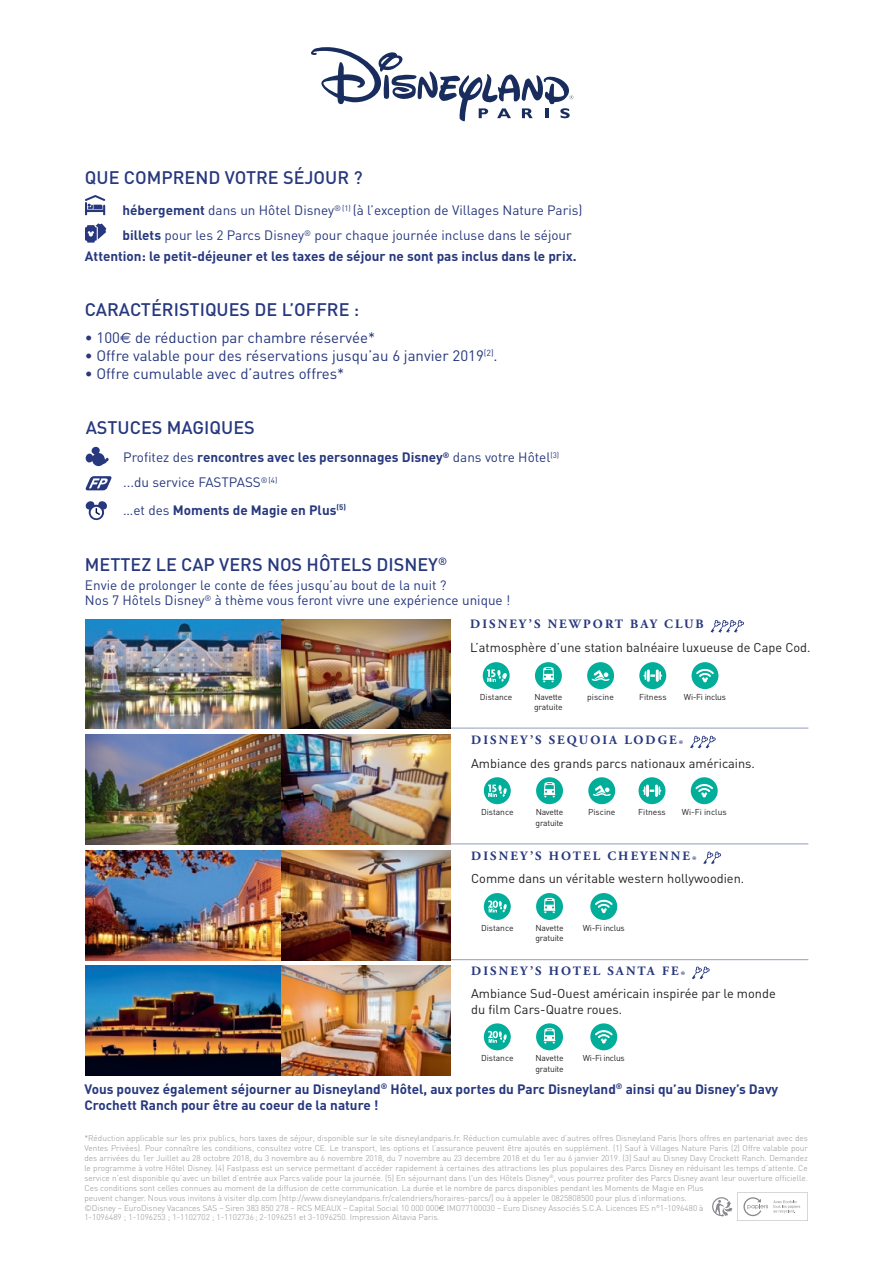
<style>
.page{position:relative;width:893px;height:1263px;background:#fff}
.page>*{position:absolute;margin:0;border:0;box-sizing:border-box;transform-origin:0 0}
.t1{font:500 18px "DIN";color:#27387e}
.t2{font:15px "DIN";color:#27387e}
.t3{font:13.5px/24.8px "DIN";color:#27387e}
.t4{font:700 13.5px/16.2px "DIN";color:#27387e}
.t5{font:12.75px/15.3px "DIN";color:#231f20}
.t6{font:700 12.75px "Adobe Garamond Pro";letter-spacing:.165em;color:#27387e}
.t7{font:8.55px/10.2px "DIN";letter-spacing:-.02em;color:#231f20}
.t8{font:8.55px "DIN";color:#231f20}
.t9{font:300 8.25px/9.9px "DIN";color:#919396}
.s1{font-weight:700}
.s2{font-family:"Euro Sans"}
.s3{font-weight:400}
.s4{font-family:"Euro Sans";font-weight:400}
</style>
<div class="page">
<svg style="left:712px;top:1192px;width:96px;height:29px"></svg>
<svg style="left:85px;top:446px;width:24px;height:20px"></svg>
<svg style="left:85px;top:476px;width:27px;height:14px"></svg>
<svg style="left:85px;top:501px;width:22px;height:19px"></svg>
<svg style="left:85px;top:195px;width:20px;height:20px"></svg>
<svg style="left:85px;top:223px;width:21px;height:20px"></svg>
<svg style="left:311px;top:47px;width:262px;height:74px"></svg>
<hr style="left:86px;top:843px;width:722px;height:1px;background:#27387e">
<svg style="left:690px;top:735px;width:26px;height:13px"></svg>
<div style="left:484px;top:777px;width:27px;height:27px;background:#00ae9a;border-radius:50%"></div>
<svg style="left:488px;top:784px;width:19px;height:13px"></svg>
<div style="left:536px;top:777px;width:27px;height:27px;background:#00ae9a;border-radius:50%"></div>
<svg style="left:544px;top:782px;width:11px;height:15px"></svg>
<div style="left:588px;top:777px;width:27px;height:27px;background:#00ae9a;border-radius:50%"></div>
<svg style="left:593px;top:785px;width:18px;height:11px"></svg>
<div style="left:638px;top:777px;width:27px;height:27px;background:#00ae9a;border-radius:50%"></div>
<svg style="left:643px;top:784px;width:18px;height:13px"></svg>
<div style="left:691px;top:777px;width:27px;height:27px;background:#00ae9a;border-radius:50%"></div>
<svg style="left:695px;top:784px;width:18px;height:13px"></svg>
<img style="left:86px;top:735px;width:195px;height:109px">
<img style="left:281px;top:735px;width:170px;height:109px">
<hr style="left:86px;top:959px;width:722px;height:1px;background:#27387e">
<svg style="left:703px;top:851px;width:18px;height:13px"></svg>
<div style="left:484px;top:893px;width:27px;height:27px;background:#00ae9a;border-radius:50%"></div>
<svg style="left:488px;top:900px;width:19px;height:12px"></svg>
<div style="left:536px;top:893px;width:27px;height:27px;background:#00ae9a;border-radius:50%"></div>
<svg style="left:544px;top:898px;width:11px;height:15px"></svg>
<div style="left:590px;top:893px;width:27px;height:27px;background:#00ae9a;border-radius:50%"></div>
<svg style="left:595px;top:899px;width:18px;height:14px"></svg>
<img style="left:86px;top:851px;width:195px;height:109px">
<img style="left:281px;top:851px;width:170px;height:109px">
<svg style="left:692px;top:966px;width:18px;height:13px"></svg>
<div style="left:484px;top:1023px;width:27px;height:27px;background:#00ae9a;border-radius:50%"></div>
<svg style="left:488px;top:1031px;width:19px;height:12px"></svg>
<div style="left:536px;top:1023px;width:27px;height:27px;background:#00ae9a;border-radius:50%"></div>
<svg style="left:544px;top:1028px;width:11px;height:15px"></svg>
<div style="left:590px;top:1023px;width:27px;height:27px;background:#00ae9a;border-radius:50%"></div>
<svg style="left:595px;top:1030px;width:18px;height:13px"></svg>
<img style="left:86px;top:966px;width:195px;height:109px">
<img style="left:281px;top:966px;width:170px;height:109px">
<hr style="left:86px;top:728px;width:722px;height:1px;background:#27387e">
<svg style="left:711px;top:620px;width:33px;height:13px"></svg>
<div style="left:483px;top:662px;width:27px;height:27px;background:#00ae9a;border-radius:50%"></div>
<svg style="left:487px;top:669px;width:20px;height:13px"></svg>
<div style="left:535px;top:662px;width:27px;height:27px;background:#00ae9a;border-radius:50%"></div>
<svg style="left:542px;top:667px;width:12px;height:15px"></svg>
<div style="left:587px;top:662px;width:27px;height:27px;background:#00ae9a;border-radius:50%"></div>
<svg style="left:592px;top:670px;width:18px;height:11px"></svg>
<div style="left:639px;top:662px;width:27px;height:27px;background:#00ae9a;border-radius:50%"></div>
<svg style="left:643px;top:669px;width:19px;height:13px"></svg>
<div style="left:691px;top:662px;width:27px;height:27px;background:#00ae9a;border-radius:50%"></div>
<svg style="left:696px;top:668px;width:18px;height:14px"></svg>
<img style="left:86px;top:619px;width:365px;height:109px">
<h1 class="t1" style="left:85px;top:166px;width:279px">QUE COMPREND VOTRE SÉJOUR ?</h1>
<h3 class="t3" style="left:122px;top:198px;width:462px"><span class="s1">hébergement</span> dans un Hôtel Disney<sup>®(1)</sup> (à l’exception de Villages Nature Paris) <span class="s1">billets</span> pour les 2 Parcs Disney<sup>®</sup> pour chaque journée incluse dans le séjour</h3>
<h3 class="t4" style="left:85px;top:247px;width:493px">Attention: le petit-déjeuner et les taxes de séjour ne sont pas inclus dans le prix.</h3>
<h1 class="t1" style="left:85px;top:298px;width:276px">CARACTÉRISTIQUES DE L’OFFRE :</h1>
<h2 class="t2" style="left:85px;top:328px;width:292px">• 100<span class="s2">€</span> de réduction par chambre réservée*</h2>
<h2 class="t2" style="left:85px;top:346px;width:414px">• Offre valable pour des réservations jusqu’au 6 janvier 2019<sup>(2)</sup>.</h2>
<h2 class="t2" style="left:85px;top:364px;width:261px">• Offre cumulable avec d’autres offres*</h2>
<h1 class="t1" style="left:86px;top:416px;width:171px">ASTUCES MAGIQUES</h1>
<h3 class="t3" style="left:123px;top:445px;width:437px">Profitez des <span class="s1">rencontres avec les personnages Disney</span><sup>®</sup> dans votre Hôtel<sup>(3) </sup>...du service FASTPASS<sup>®(4)</sup></h3>
<h3 class="t4" style="left:123px;top:501px;width:224px"><span class="s3">…et des</span> Moments de Magie en Plus<sup>(5)</sup></h3>
<h1 class="t1" style="left:85px;top:553px;width:364px">METTEZ LE CAP VERS NOS HÔTELS DISNEY<sup>®</sup></h1>
<h3 class="t3" style="left:85px;top:577px;width:427px;line-height:15.3px">Envie de prolonger le conte de fées jusqu’au bout de la nuit ?<br>Nos 7 Hôtels Disney<sup>®</sup> à thème vous feront vivre une expérience unique !</h3>
<h3 class="t6" style="left:470px;top:617px;width:235px">DISNEY’S NEWPORT BAY CLUB</h3>
<h3 class="t5" style="left:470px;top:640px;width:342px">L’atmosphère d’une station balnéaire luxueuse de Cape Cod.</h3>
<p class="t8" style="left:480px;top:692px;width:34px">Distance</p>
<p class="t7" style="left:534px;top:692px;width:30px">Navette gratuite</p>
<p class="t8" style="left:587px;top:692px;width:28px">piscine</p>
<p class="t8" style="left:639px;top:692px;width:29px">Fitness</p>
<p class="t7" style="left:684px;top:692px;width:44px">Wi-Fi inclus</p>
<h3 class="t6" style="left:471px;top:733px;width:214px">DISNEY’S SEQUOIA LODGE®</h3>
<h3 class="t5" style="left:471px;top:755px;width:285px">Ambiance des grands parcs nationaux américains.</h3>
<p class="t8" style="left:481px;top:807px;width:34px">Distance</p>
<p class="t7" style="left:536px;top:807px;width:29px">Navette gratuite</p>
<p class="t8" style="left:588px;top:807px;width:29px">Piscine</p>
<p class="t8" style="left:638px;top:807px;width:29px">Fitness</p>
<p class="t8" style="left:682px;top:807px;width:46px">Wi-Fi inclus</p>
<h3 class="t6" style="left:471px;top:848px;width:227px">DISNEY’S HOTEL CHEYENNE®</h3>
<h3 class="t5" style="left:471px;top:871px;width:275px">Comme dans un véritable western hollywoodien.</h3>
<p class="t8" style="left:481px;top:923px;width:34px">Distance</p>
<p class="t7" style="left:535px;top:923px;width:30px">Navette gratuite</p>
<p class="t7" style="left:583px;top:923px;width:44px">Wi-Fi inclus</p>
<h3 class="t6" style="left:471px;top:963px;width:215px">DISNEY’S HOTEL SANTA FE®</h3>
<h3 class="t5" style="left:471px;top:986px;width:306px">Ambiance Sud-Ouest américain inspirée par le monde du film Cars-Quatre roues.</h3>
<p class="t8" style="left:481px;top:1053px;width:34px">Distance</p>
<p class="t7" style="left:535px;top:1053px;width:30px">Navette gratuite</p>
<p class="t7" style="left:583px;top:1053px;width:44px">Wi-Fi inclus</p>
<h3 class="t4" style="left:84px;top:1080px;width:695px">Vous pouvez également séjourner au Disneyland<sup>®</sup> Hôtel, aux portes du Parc Disneyland<sup>®</sup> ainsi qu’au Disney’s Davy<br>Crochett Ranch pour être au coeur de la nature !</h3>
<p class="t9" style="left:84px;top:1133px;width:725px">*Réduction applicable sur les prix publics, hors taxes de séjour, disponible sur le site disneylandparis.fr. Réduction cumulable avec d’autres offres Disneyland Paris (hors offres en partenariat avec des Ventes Privées). Pour connaître les conditions, consultez votre CE. Le transport, les options et l’assurance peuvent être ajoutés en supplément. (1) Sauf à Villages Nature Paris (2) Offre valable pour des arrivées du 1er Juillet au 28 octobre 2018, du 3 novembre au 6 novembre 2018, du 7 novembre au 23 decembre 2018 et du 1er au 6 janvier 2019. (3) Sauf au Disney Davy Crockett Ranch. Demandez le programme à votre Hôtel Disney. (4) Fastpass est un service permettant d’accéder rapidement à certaines des attractions les plus populaires des Parcs Disney en réduisant les temps d’attente. Ce service n’est disponible qu’avec un billet d’entrée aux Parcs valide pour la journée. (5) En séjournant dans l'un des Hôtels Disney<sup>®</sup>, vous pourrez profiter des Parcs Disney avant leur ouverture officielle.<br>Ces conditions sont celles connues au moment de la diffusion de cette communication. La durée et le nombre de parcs disponibles pendant les Moments de Magie en Plus<br>peuvent changer. Nous vous invitons à visiter dlp.com [http://www.disneylandparis.fr/calendriers/horaires-parcs/] ou à appeler le 0825808500 pour plus d’informations.<br>©Disney – EuroDisney Vacances SAS – Siren 383 850 278 – RCS MEAUX – Capital Social 10 000 000<span class="s4">€</span> IMO77100030 – Euro Disney Associés S.C.A. Licences ES n°1-1096480 à<br>1-1096489 ; 1-1096253 ; 1-1102702 ; 1-1102736; 2-1096251 et 3-1096250. Impression Altavia Paris.</p>
</div>
